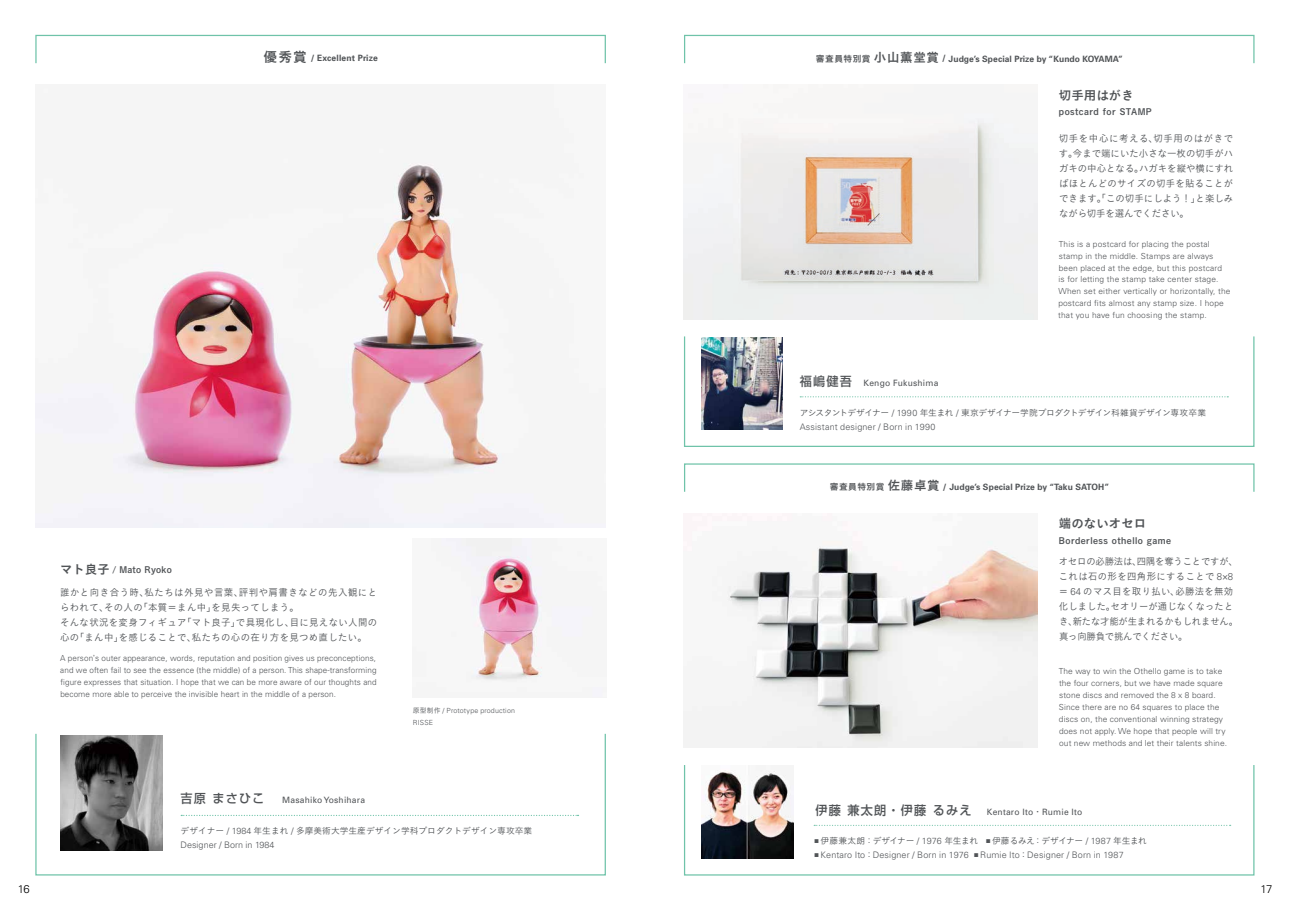
<style>
.page{position:relative;width:1290px;height:911px;background:#fff}
.page>*{position:absolute;margin:0;border:0;box-sizing:border-box;transform-origin:0 0}
.t1{font:12.5px "Koburina Go Std W6";color:#515457}
.t2{font:500 12.5px "Shin Go Pro";letter-spacing:.1em;color:#515457}
.t3{font:300 11.25px "Univers";color:#000}
.t4{font:9.75px/15px "Koburina Go Std W3";letter-spacing:.03em;color:#515457;text-align:justify}
.t5{font:9.75px/15px "Koburina Go Std W3";letter-spacing:-.005em;color:#515457;scale:.96 1}
.t6{font:300 9px "Univers";letter-spacing:.01em;color:#515457}
.t7{font:700 8.75px "Univers";letter-spacing:.01em;color:#515457}
.t8{font:8.75px "Univers";letter-spacing:.025em;color:#515457}
.t9{font:8.75px "Koburina Go Std W3";letter-spacing:-.045em;color:#515457}
.t10{font:8.75px "Koburina Go Std W3";letter-spacing:-.035em;color:#515457}
.t11{font:8.75px "Koburina Go Std W3";letter-spacing:-.01em;color:#515457}
.t12{font:8.75px "Koburina Go Std W6";letter-spacing:.05em;color:#515457;scale:1.05 1}
.t13{font:8.75px "Koburina Go Std W6";letter-spacing:.025em;color:#515457;scale:1.05 1}
.t14{font:300 8.38px/11.9px "Univers";letter-spacing:.01em;color:#515457}
.t15{font:300 7.12px/12.5px "Univers";letter-spacing:.02em;color:#515457}
.s1{font-family:"Koburina Go Std W6";font-weight:400;font-size:13.75px}
.s2{font-size:12.5px}
.s3{font-size:7.5px}
.s4{font-family:"Koburina Go Std W3";font-weight:400;font-size:8.12px}
.s5{font-family:"Koburina Go Std W3";font-weight:400;font-size:6.88px}
.s6{font-family:"Univers";font-weight:300;font-size:9px}
.s7{font-family:"Univers";font-weight:300;font-size:8.88px}
.s8{font-size:8.88px}
.s9{font-family:"Koburina Go Std W6";font-weight:400}
.s10{font-family:"Koburina Go Std W6";font-weight:400;font-size:12.5px}
.s11{font-family:"Shin Go Pro";font-weight:500;font-size:12.5px}
.s12{font-family:"Univers";font-weight:300;font-size:10px}
.s13{font-size:8.25px}
.s14{font-family:"Koburina Go Std W3"}
.s15{font-family:"Koburina Go Std W3";font-weight:400;font-size:8.75px}
</style>
<div class="page">
<div style="left:684px;top:463px;width:570px;height:29px;border:1px solid #6fc3a9"></div>
<img style="left:684px;top:541px;width:353px;height:206px">
<img style="left:701px;top:770px;width:92px;height:88px">
<svg style="left:814px;top:824px;width:416px;height:2px"></svg>
<img style="left:684px;top:118px;width:353px;height:201px">
<div style="left:684px;top:35px;width:570px;height:29px;border:1px solid #6fc3a9"></div>
<img style="left:701px;top:338px;width:81px;height:92px">
<svg style="left:800px;top:396px;width:428px;height:1px"></svg>
<div style="left:684px;top:336px;width:570px;height:111px;border:1px solid #6fc3a9"></div>
<div style="left:684px;top:764px;width:570px;height:111px;border:1px solid #6fc3a9"></div>
<div style="left:35px;top:35px;width:571px;height:29px;border:1px solid #6fc3a9"></div>
<img style="left:35px;top:162px;width:571px;height:365px">
<img style="left:441px;top:538px;width:162px;height:159px">
<div style="left:35px;top:733px;width:571px;height:142px;border:1px solid #6fc3a9"></div>
<img style="left:60px;top:735px;width:103px;height:115px">
<svg style="left:181px;top:814px;width:397px;height:2px"></svg>
<p class="t7" style="left:263px;top:52px;width:116px"><span class="s1">優秀賞</span> / Excellent Prize</p>
<p class="t13" style="left:60px;top:563px;width:108px"><span class="s2">マト良子</span> <span class="s3">/</span> Mato Ryoko</p>
<p class="t4" style="left:60px;top:585px;width:319px;text-align:left">誰かと向き合う時、私たちは外見や言葉、評判や肩書きなどの先入観にとらわれて、その人の「本質＝まん中」を見失ってしまう。<br>そんな状況を変身フィギュア「マト良子」で具現化し、目に見えない人間の心の「まん中」を感じることで、私たちの心の在り方を見つめ直したい。</p>
<p class="t14" style="left:60px;top:652px;width:318px;text-align:justify">A person<span class="s4">ʼ</span>s outer appearance, words, reputation and position gives us preconceptions, and we often fail to see the essence (the middle) of a person. This shape-transforming figure expresses that situation. I hope that we can be more aware of our thoughts and become more able to perceive the invisible heart in the middle of a person.</p>
<h1 class="t2" style="left:181px;top:788px;width:86px">吉原 まさひこ</h1>
<p class="t8" style="left:282px;top:795px;width:84px">Masahiko Yoshihara</p>
<p class="t15" style="left:413px;top:704px;width:104px"><span class="s5">原型制作</span> / Prototype production<br>RISSE</p>
<p class="t11" style="left:181px;top:824px;width:353px">デザイナー <span class="s6">/</span> <span class="s7">1984</span> 年生まれ <span class="s6">/</span> 多摩美術大学生産デザイン学科プロダクトデザイン専攻卒業</p>
<p class="t6" style="left:181px;top:839px;width:95px">Designer / Born in <span class="s8">1984</span></p>
<p class="t7" style="left:816px;top:53px;width:308px"><span class="s9">審査員特別賞</span><span class="s10">小山薫堂賞</span> / Judge’s Special Prize by “Kundo KOYAMA”</p>
<h1 class="t1" style="left:1059px;top:86px;width:76px">切手用はがき</h1>
<p class="t12" style="left:1059px;top:105px;width:90px">postcard for STAMP</p>
<p class="t8" style="left:800px;top:378px;width:140px"><span class="s11">福嶋健吾</span> Kengo Fukushima</p>
<p class="t4" style="left:1059px;top:131px;width:176px">切手を中心に考える、切手用のはがきです。今まで端にいた小さな一枚の切手がハガキの中心となる。ハガキを縦や横にすればほとんどのサイズの切手を貼ることができます。「この切手にしよう！」と楽しみながら切手を選んでください。</p>
<p class="t14" style="left:1058px;top:238px;width:174px">This is a postcard for placing the postal stamp in the middle. Stamps are always been placed at the edge, but this postcard<br>is for letting the stamp take center stage.<br>When set either vertically or horizontally, the postcard fits almost any stamp size. I hope that you have fun choosing the stamp.</p>
<p class="t9" style="left:800px;top:406px;width:408px">アシスタントデザイナー <span class="s6">/</span> <span class="s7">1990</span> 年生まれ <span class="s6">/</span> 東京デザイナー学院プロダクトデザイン科雑貨デザイン専攻卒業</p>
<p class="t6" style="left:800px;top:421px;width:137px">Assistant designer / Born in <span class="s8">1990</span></p>
<p class="t7" style="left:830px;top:482px;width:281px"><span class="s9">審査員特別賞</span><span class="s10">佐藤卓賞</span> / Judge’s Special Prize by “Taku SATOH”</p>
<h1 class="t1" style="left:1059px;top:514px;width:89px">端のないオセロ</h1>
<p class="t12" style="left:1059px;top:533px;width:108px">Borderless othello game</p>
<p class="t5" style="left:1059px;top:553px;width:188px">オセロの必勝法は、四隅を奪うことですが、これは石の形を四角形にすることで <span class="s12">8</span>×<span class="s12">8</span>＝ <span class="s12">64</span> のマス目を取り払い、必勝法を無効化しました。セオリーが通じなくなったとき、新たな才能が生まれるかもしれません。真っ向勝負で挑んでください。</p>
<p class="t14" style="left:1059px;top:665px;width:170px">The way to win the Othello game is to take the four corners, but we have made square stone discs and removed the <span class="s13">8</span> x <span class="s13">8</span> board.<br>Since there are no <span class="s13">64</span> squares to place the discs on, the conventional winning strategy does not apply. We hope that people will try out new methods and let their talents shine.</p>
<p class="t8" style="left:815px;top:806px;width:268px"><span class="s11">伊藤 兼太朗・伊藤 るみえ</span> Kentaro Ito<span class="s14">・</span>Rumie Ito</p>
<p class="t10" style="left:814px;top:834px;width:334px"><sup>■</sup> 伊藤兼太朗：デザイナー <span class="s6">/</span> <span class="s7">1976</span> 年生まれ <sup>■</sup> 伊藤るみえ：デザイナー <span class="s6">/</span> <span class="s7">1987</span> 年生まれ</p>
<p class="t6" style="left:814px;top:849px;width:311px"><sup>■</sup> Kentaro Ito<span class="s15">：</span>Designer / Born in <span class="s8">1976</span> <sup>■</sup> Rumie Ito<span class="s15">：</span>Designer / Born in <span class="s8">1987</span></p>
<h2 class="t3" style="left:18px;top:882px;width:13px">16</h2>
<h2 class="t3" style="left:1260px;top:882px;width:13px">17</h2>
</div>
